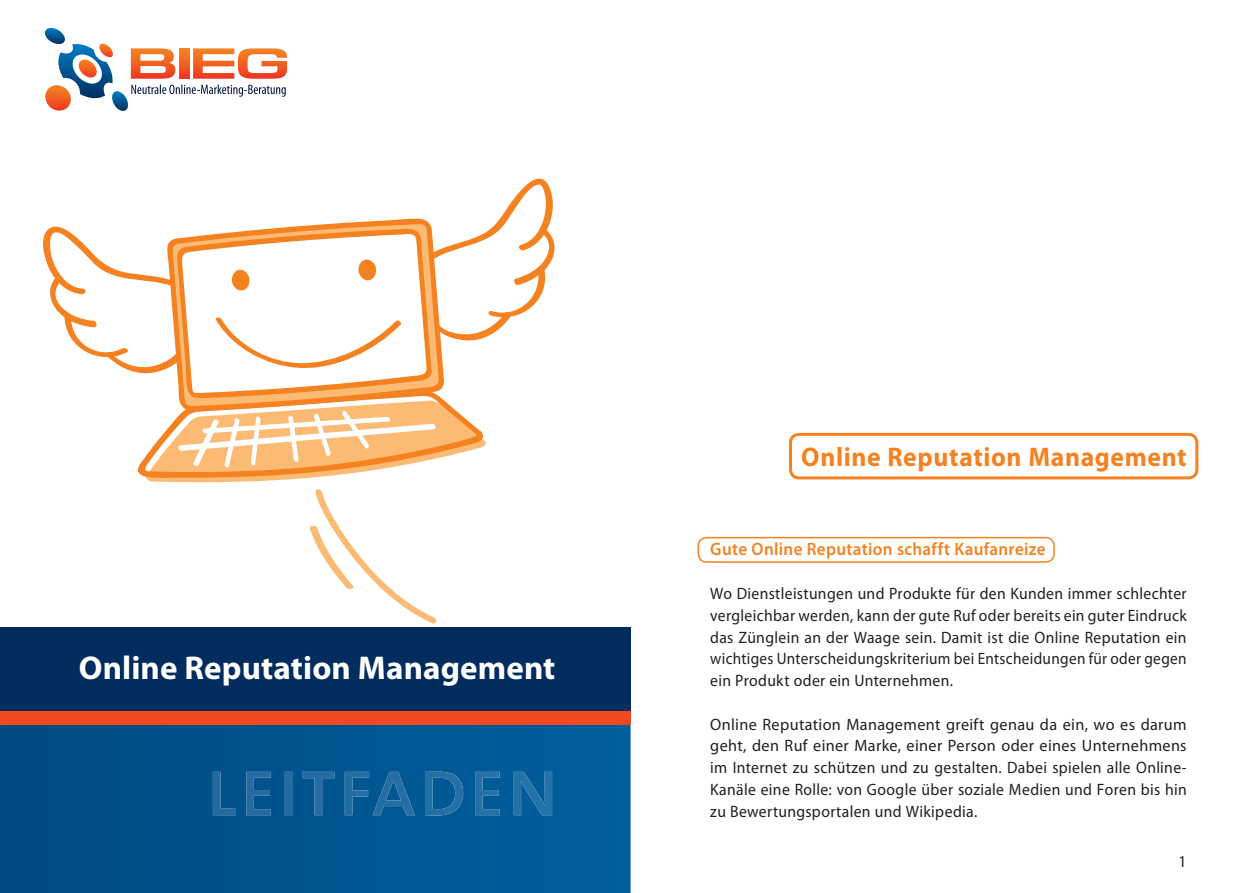
<style>
.page{position:relative;width:1259px;height:893px;background:#fff}
.page>*{position:absolute;margin:0;border:0;box-sizing:border-box;transform-origin:0 0}
.Einf__Abs{font:700 33px "Myriad Pro";letter-spacing:.005em;color:#fff}
.Headline_S__1{font:700 27px "Myriad Pro";letter-spacing:.025em;color:#f58220;scale:.95 1}
.Fließtext{font:600 18px "Myriad Pro";letter-spacing:.02em;color:#f58220;scale:.95 1}
.Fließtext-2{font:16.5px/21.8px "Myriad Pro";letter-spacing:.025em;color:#231f20;text-align:justify;scale:.95 1}
.Fließtext-3{font:16.5px/21.8px "Myriad Pro";letter-spacing:.025em;color:#231f20;text-align:justify}
</style>
<div class="page">
<div style="left:789px;top:433px;width:409px;height:46px;border:3px solid #f58220;border-radius:9px"></div>
<div style="left:697px;top:537px;width:357px;height:26px;border:2px solid #f58220;border-radius:9px"></div>
<svg style="left:0;top:725px;width:630px;height:168px;background:#00548e"></svg>
<svg style="left:213px;top:772px;width:23px;height:43px"></svg>
<svg style="left:246px;top:772px;width:25px;height:43px"></svg>
<div style="left:285px;top:772px;width:7px;height:43px;background:#256ba2"></div>
<svg style="left:302px;top:772px;width:33px;height:43px"></svg>
<svg style="left:345px;top:772px;width:70px;height:43px;background:#13639b"></svg>
<svg style="left:425px;top:772px;width:38px;height:43px;background:#1767a0"></svg>
<svg style="left:475px;top:772px;width:24px;height:43px"></svg>
<svg style="left:514px;top:772px;width:38px;height:43px;background:#186ba4"></svg>
<div style="left:0;top:627px;width:630px;height:94px;background:#002d5e"></div>
<svg style="left:45px;top:28px;width:242px;height:83px"></svg>
<svg style="left:43px;top:179px;width:511px;height:445px"></svg>
<div style="left:0;top:711px;width:630px;height:14px;background:#f04922"></div>
<p class="Einf__Abs" style="left:79px;top:647px;width:478px">Online Reputation Management</p>
<p class="Headline_S__1" style="left:801px;top:439px;width:407px">Online Reputation Management</p>
<p class="Fließtext" style="left:710px;top:537px;width:354px">Gute Online Reputation schafft Kaufanreize</p>
<p class="Fließtext-2" style="left:710px;top:582px;width:503px">Wo Dienstleistungen und Produkte für den Kunden immer schlechter vergleichbar werden, kann der gute Ruf oder bereits ein guter Eindruck das Zünglein an der Waage sein. Damit ist die Online Reputation ein wichtiges Unterscheidungskriterium bei Entscheidungen für oder gegen ein Produkt oder ein Unternehmen.</p>
<p class="Fließtext-3" style="left:710px;top:713px;width:478px">Online Reputation Management greift genau da ein, wo es darum geht, den Ruf einer Marke, einer Person oder eines Unternehmens im Internet zu schützen und zu gestalten. Dabei spielen alle Online-Kanäle eine Rolle: von Google über soziale Medien und Foren bis hin zu Bewertungsportalen und Wikipedia.</p>
<p class="Fließtext-2" style="left:1178px;top:850px;width:10px">1</p>
</div>
